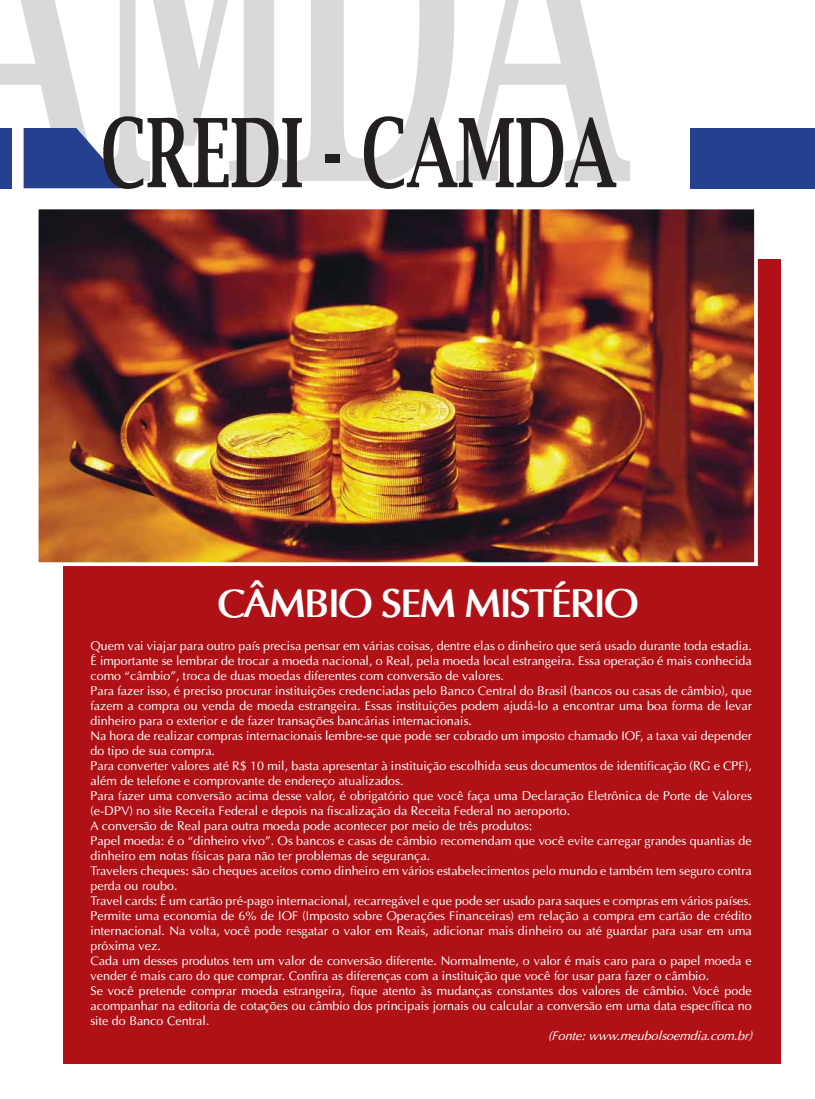
<style>
.page{position:relative;width:815px;height:1099px;background:#fff}
.page>*{position:absolute;margin:0;border:0;box-sizing:border-box;transform-origin:0 0}
.t1{font:600 437.5px "Lucida Bright";color:#000;scale:.5 1}
.t2{font:600 95.62px "Lucida Bright";color:#231f20;scale:.67 1}
.t3{font:700 40px "Optima";letter-spacing:-.06em;color:#fff}
.t4{font:12.5px/15px "Optima";color:#fff}
.t5{font:italic 12.5px "Optima";color:#fff}
</style>
<div class="page">
<div style="left:0;top:128px;width:11px;height:60px;background:#25408f"></div>
<svg style="left:24px;top:128px;width:105px;height:60px"></svg>
<div style="left:691px;top:128px;width:124px;height:60px;background:#25408f"></div>
<div style="left:63px;top:259px;width:718px;height:804px;background:#af1116"></div>
<img style="left:40px;top:211px;width:713px;height:350px">
<div style="left:35px;top:206px;width:723px;height:360px;border:4px solid #fff"></div>
<h1 class="t1" style="left:-69px;top:-225px;width:1400px">AMDA</h1>
<h2 class="t2" style="left:101px;top:98px;width:771px">CREDI - CAMDA</h2>
<h3 class="t3" style="left:217px;top:579px;width:423px">CÂMBIO SEM MISTÉRIO</h3>
<p class="t4" style="left:90px;top:638px;width:663px">Quem vai viajar para outro país precisa pensar em várias coisas, dentre elas o dinheiro que será usado durante toda estadia.<br>É importante se lembrar de trocar a moeda nacional, o Real, pela moeda local estrangeira. Essa operação é mais conhecida como “câmbio”, troca de duas moedas diferentes com conversão de valores.<br>Para fazer isso, é preciso procurar instituições credenciadas pelo Banco Central do Brasil (bancos ou casas de câmbio), que fazem a compra ou venda de moeda estrangeira. Essas instituições podem ajudá-lo a encontrar uma boa forma de levar dinheiro para o exterior e de fazer transações bancárias internacionais.<br>Na hora de realizar compras internacionais lembre-se que pode ser cobrado um imposto chamado IOF, a taxa vai depender do tipo de sua compra.<br>Para converter valores até R$ 10 mil, basta apresentar à instituição escolhida seus documentos de identificação (RG e CPF), além de telefone e comprovante de endereço atualizados.<br>Para fazer uma conversão acima desse valor, é obrigatório que você faça uma Declaração Eletrônica de Porte de Valores (e-DPV) no site Receita Federal e depois na fiscalização da Receita Federal no aeroporto.<br>A conversão de Real para outra moeda pode acontecer por meio de três produtos:<br>Papel moeda: é o “dinheiro vivo”. Os bancos e casas de câmbio recomendam que você evite carregar grandes quantias de dinheiro em notas físicas para não ter problemas de segurança.<br>Travelers cheques: são cheques aceitos como dinheiro em vários estabelecimentos pelo mundo e também tem seguro contra perda ou roubo.<br>Travel cards: É um cartão pré-pago internacional, recarregável e que pode ser usado para saques e compras em vários países.<br>Permite uma economia de 6% de IOF (Imposto sobre Operações Financeiras) em relação a compra em cartão de crédito internacional. Na volta, você pode resgatar o valor em Reais, adicionar mais dinheiro ou até guardar para usar em uma próxima vez.<br>Cada um desses produtos tem um valor de conversão diferente. Normalmente, o valor é mais caro para o papel moeda e vender é mais caro do que comprar. Confira as diferenças com a instituição que você for usar para fazer o câmbio.<br>Se você pretende comprar moeda estrangeira, fique atento às mudanças constantes dos valores de câmbio. Você pode acompanhar na editoria de cotações ou câmbio dos principais jornais ou calcular a conversão em uma data específica no site do Banco Central.</p>
<p class="t5" style="left:548px;top:1028px;width:209px">(Fonte:www.meubolsoemdia.com.br)</p>
</div>
